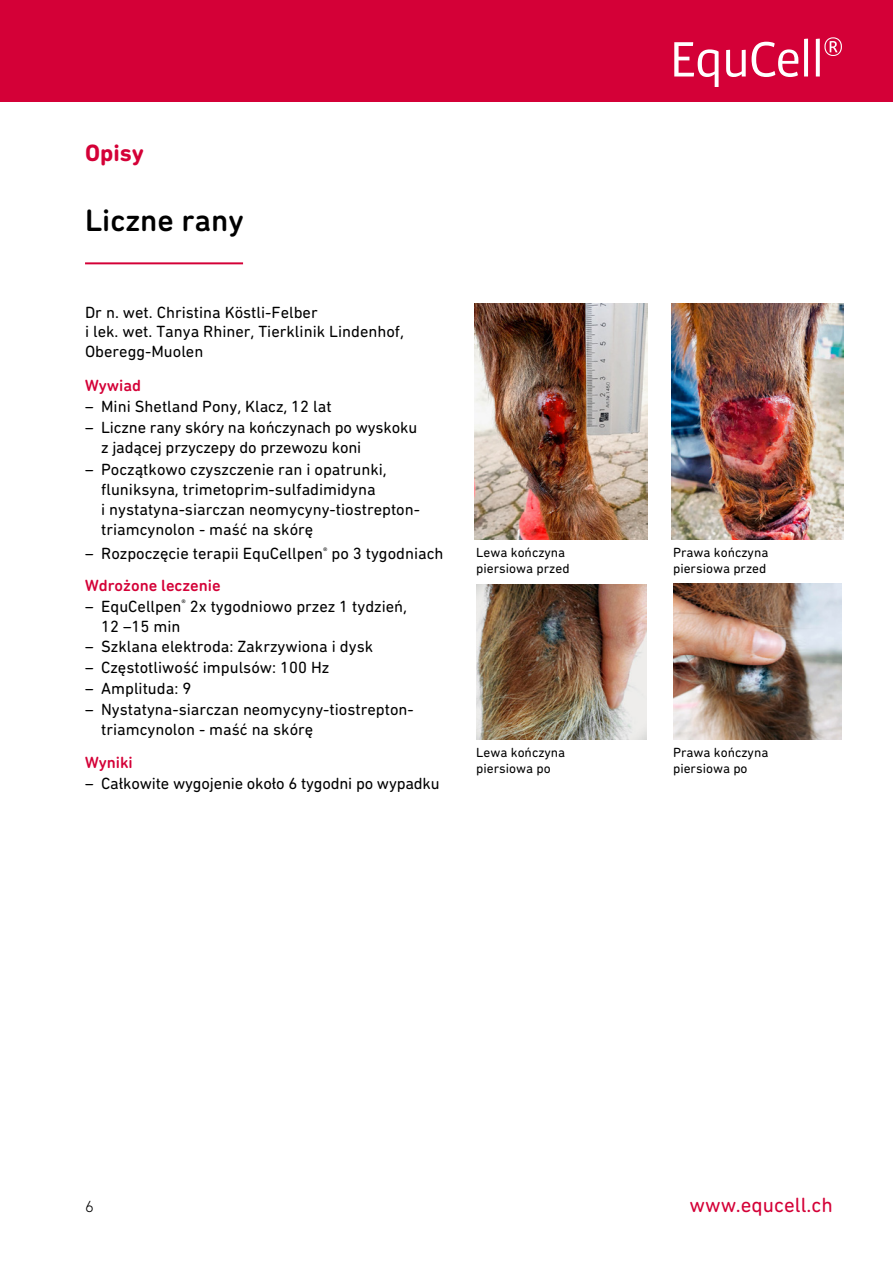
<style>
.page{position:relative;width:893px;height:1263px;background:#fff}
.page>*{position:absolute;margin:0;border:0;box-sizing:border-box;transform-origin:0 0}
.t1{font:500 31.5px "DIN Next Rounded LT Pro";color:#000}
.t2{font:700 24px "DIN Next Rounded LT Pro";color:#d40037}
.t3{font:21px "DIN Next Rounded LT Pro";color:#d40037}
.t4{font:16.5px/19.8px "DIN Next Rounded LT Pro";color:#000}
.t5{font:500 16.5px "DIN Next Rounded LT Pro";color:#d40037}
.t6{font:300 16.5px "DIN Next Rounded LT Pro";color:#000}
.t7{font:13.5px/16.2px "DIN Next Rounded LT Pro";color:#000}
.s1{font-weight:500;color:#d40037}
</style>
<div class="page">
<div style="left:0;top:0;width:893px;height:101px;background:#d40037"></div>
<svg style="left:674px;top:37px;width:168px;height:50px"></svg>
<hr style="left:85px;top:262px;width:158px;height:2px;background:#d40037">
<img style="left:671px;top:304px;width:172px;height:236px">
<img style="left:475px;top:304px;width:173px;height:236px">
<img style="left:476px;top:585px;width:171px;height:155px">
<img style="left:673px;top:583px;width:169px;height:157px">
<h2 class="t2" style="left:85px;top:138px;width:60px">Opisy</h2>
<h1 class="t1" style="left:85px;top:202px;width:160px">Liczne rany</h1>
<p class="t4" style="left:85px;top:302px;width:320px">Dr n. wet. Christina Köstli-Felber<br>i lek. wet. Tanya Rhiner, Tierklinik Lindenhof,<br>Oberegg-Muolen</p>
<p class="t5" style="left:85px;top:376px;width:58px">Wywiad</p>
<p class="t4" style="left:85px;top:397px;width:248px">– Mini Shetland Pony, Klacz, 12 lat</p>
<p class="t4" style="left:101px;top:418px;width:318px;text-indent:-16px">– Liczne rany skóry na kończynach po wyskoku z jadącej przyczepy do przewozu koni</p>
<p class="t4" style="left:101px;top:460px;width:320px;text-indent:-16px">– Początkowo czyszczenie ran i opatrunki, fluniksyna, trimetoprim-sulfadimidyna<br>i nystatyna-siarczan neomycyny-tiostrepton&shy;triamcynolon - maść na skórę</p>
<p class="t4" style="left:85px;top:538px;width:360px;line-height:31.7px">– Rozpoczęcie terapii EquCellpen<sup>®</sup> po 3 tygodniach<br><span class="s1">Wdrożone leczenie</span></p>
<p class="t4" style="left:101px;top:596px;width:307px;text-indent:-16px">– EquCellpen<sup>®</sup> 2x tygodniowo przez 1 tydzień,<br>12 –15 min</p>
<p class="t4" style="left:85px;top:637px;width:290px">– Szklana elektroda: Zakrzywiona i dysk</p>
<p class="t4" style="left:85px;top:658px;width:246px">– Częstotliwość impulsów: 100 Hz</p>
<p class="t4" style="left:85px;top:679px;width:108px">– Amplituda: 9</p>
<p class="t4" style="left:101px;top:700px;width:314px;text-indent:-16px">– Nystatyna-siarczan neomycyny-tiostrepton&shy;triamcynolon - maść na skórę</p>
<p class="t5" style="left:85px;top:753px;width:49px">Wyniki</p>
<p class="t4" style="left:85px;top:773px;width:356px">– Całkowite wygojenie około 6 tygodni po wypadku</p>
<p class="t7" style="left:476px;top:544px;width:95px">Lewa kończyna piersiowa przed</p>
<p class="t7" style="left:673px;top:544px;width:97px">Prawa kończyna piersiowa przed</p>
<p class="t7" style="left:476px;top:744px;width:91px">Lewa kończyna piersiowa po</p>
<p class="t7" style="left:673px;top:744px;width:97px">Prawa kończyna piersiowa po</p>
<p class="t6" style="left:85px;top:1197px;width:10px">6</p>
<p class="t3" style="left:689px;top:1193px;width:145px">www.equcell.ch</p>
</div>
